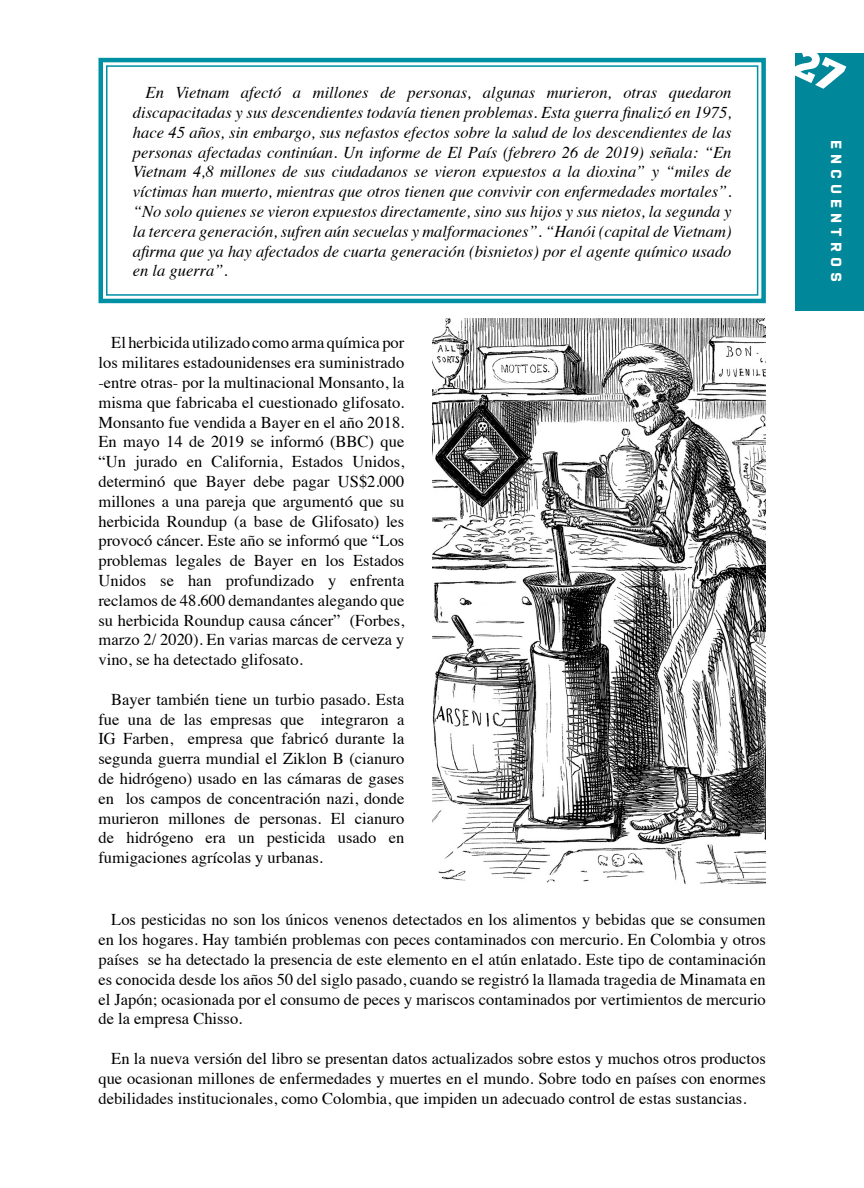
<style>
.page{position:relative;width:864px;height:1188px;background:#fff}
.page>*{position:absolute;margin:0;border:0;box-sizing:border-box;transform-origin:0 0}
.t1{font:16.5px/19.8px "Times";color:#010001;text-align:justify}
.t2{font:italic 16.5px/19.8px "Times";color:#010001;text-align:justify}
.t3{font:15px "X Heighting";letter-spacing:.4em;color:#fff}
</style>
<div class="page">
<img style="left:432px;top:319px;width:334px;height:565px">
<div style="left:795px;top:54px;width:69px;height:257px;background:#008799"></div>
<svg style="left:98px;top:57px;width:668px;height:247px"></svg>
<div style="left:106px;top:65px;width:652px;height:231px;border:2px solid #0090a4"></div>
<svg style="left:795px;top:53px;width:51px;height:1px"></svg>
<p class="t2" style="left:133px;top:82px;width:600px;text-indent:13px">En Vietnam afectó a millones de personas, algunas murieron, otras quedaron discapacitadas y sus descendientes todavía tienen problemas. Esta guerra finalizó en 1975, hace 45 años, sin embargo, sus nefastos efectos sobre la salud de los descendientes de las personas afectadas continúan. Un informe de El País (febrero 26 de 2019) señala: “En Vietnam 4,8 millones de sus ciudadanos se vieron expuestos a la dioxina” y “miles de víctimas han muerto, mientras que otros tienen que convivir con enfermedades mortales”. “No solo quienes se vieron expuestos directamente, sino sus hijos y sus nietos, la segunda y la tercera generación, sufren aún secuelas y malformaciones”. “Hanói (capital de Vietnam) afirma que ya hay afectados de cuarta generación (bisnietos) por el agente químico usado en la guerra”.</p>
<p class="t1" style="left:99px;top:331px;width:307px;text-indent:13px">El herbicida utilizado como arma química por los militares estadounidenses era suministrado -entre otras- por la multinacional Monsanto, la misma que fabricaba el cuestionado glifosato.<br>Monsanto fue vendida a Bayer en el año 2018.<br>En mayo 14 de 2019 se informó (BBC) que “Un jurado en California, Estados Unidos, determinó que Bayer debe pagar US$2.000 millones a una pareja que argumentó que su herbicida Roundup (a base de Glifosato) les provocó cáncer. Este año se informó que “Los problemas legales de Bayer en los Estados Unidos se han profundizado y enfrenta reclamos de 48.600 demandantes alegando que su herbicida Roundup causa cáncer” (Forbes, marzo 2/ 2020). En varias marcas de cerveza y vino, se ha detectado glifosato.</p>
<p class="t1" style="left:99px;top:688px;width:307px;text-indent:13px">Bayer también tiene un turbio pasado. Esta fue una de las empresas que integraron a IG Farben, empresa que fabricó durante la segunda guerra mundial el Ziklon B (cianuro de hidrógeno) usado en las cámaras de gases en los campos de concentración nazi, donde murieron millones de personas. El cianuro de hidrógeno era un pesticida usado en fumigaciones agrícolas y urbanas.</p>
<p class="t1" style="left:98px;top:909px;width:669px;text-indent:13px">Los pesticidas no son los únicos venenos detectados en los alimentos y bebidas que se consumen en los hogares. Hay también problemas con peces contaminados con mercurio. En Colombia y otros países se ha detectado la presencia de este elemento en el atún enlatado. Este tipo de contaminación es conocida desde los años 50 del siglo pasado, cuando se registró la llamada tragedia de Minamata en el Japón; ocasionada por el consumo de peces y mariscos contaminados por vertimientos de mercurio de la empresa Chisso.</p>
<p class="t1" style="left:98px;top:1047px;width:669px;text-indent:13px">En la nueva versión del libro se presentan datos actualizados sobre estos y muchos otros productos que ocasionan millones de enfermedades y muertes en el mundo. Sobre todo en países con enormes debilidades institucionales, como Colombia, que impiden un adecuado control de estas sustancias.</p>
<p class="t3" style="left:845px;top:141px;width:142px;rotate:90deg">Encuentros</p>
</div>
